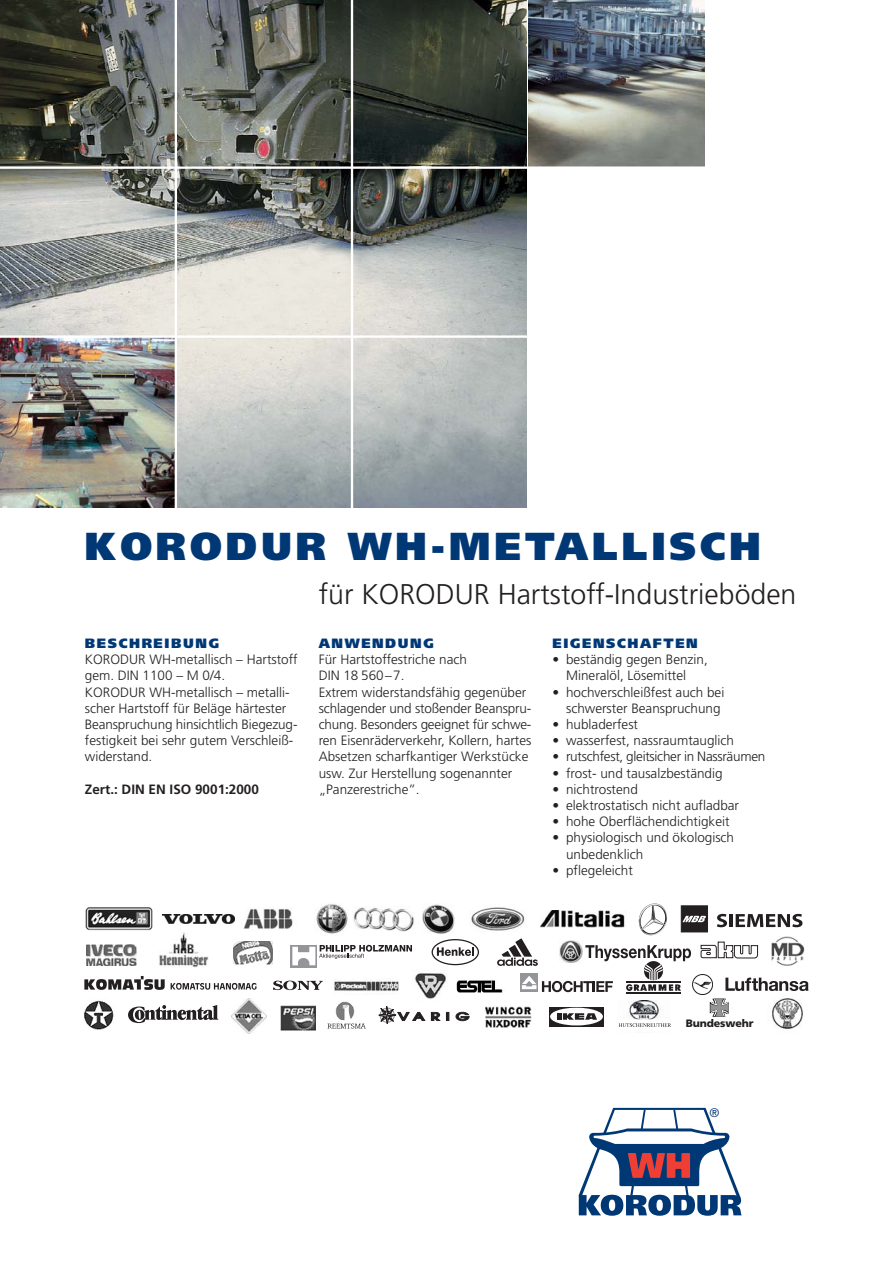
<style>
.page{position:relative;width:893px;height:1263px;background:#fff}
.page>*{position:absolute;margin:0;border:0;box-sizing:border-box;transform-origin:0 0}
.t1{font:900 39px "Frutiger";letter-spacing:.095em;color:#003876}
.t2{font:300 28.5px "Frutiger";color:#231f20}
.t3{font:300 13.5px/16.2px "Frutiger";color:#231f20}
.t4{font:300 13.5px "Frutiger";letter-spacing:-.02em;color:#231f20}
.t5{font:900 13.5px "Frutiger";letter-spacing:.12em;color:#003876}
.t6{font:700 13.5px "Frutiger";color:#231f20}
.t7{font:300 12.45px "Frutiger";color:#003876}
.t8{font:900 10.65px "Frutiger";letter-spacing:-.01em;color:#231f20}
</style>
<div class="page">
<img style="left:528px;top:0;width:177px;height:166px">
<svg style="left:579px;top:1108px;width:163px;height:108px"></svg>
<img style="left:0;top:0;width:527px;height:507px">
<hr style="left:0;top:166px;width:709px;height:3px;background:#fff">
<img style="left:0;top:338px;width:175px;height:169px">
<hr style="left:175px;top:0;width:2px;height:514px;background:#fff">
<hr style="left:351px;top:0;width:2px;height:515px;background:#fff">
<hr style="left:0;top:335px;width:536px;height:3px;background:#fff">
<img style="left:316px;top:904px;width:32px;height:30px">
<img style="left:540px;top:910px;width:85px;height:18px">
<img style="left:353px;top:907px;width:61px;height:24px">
<img style="left:423px;top:904px;width:32px;height:30px">
<img style="left:471px;top:907px;width:54px;height:24px">
<img style="left:772px;top:998px;width:31px;height:31px">
<div style="left:681px;top:906px;width:26px;height:26px;background:#231f20;border:1px solid #231f20"></div>
<svg style="left:682px;top:916px;width:24px;height:6px"></svg>
<svg style="left:437px;top:947px;width:37px;height:9px"></svg>
<div style="left:432px;top:939px;width:47px;height:26px;border:1px solid #231f20;border-radius:50%"></div>
<svg style="left:291px;top:945px;width:26px;height:22px"></svg>
<svg style="left:292px;top:945px;width:120px;height:20px"></svg>
<svg style="left:717px;top:914px;width:10px;height:13px"></svg>
<hr style="left:729px;top:914px;width:4px;height:13px;background:#231f20">
<svg style="left:736px;top:914px;width:66px;height:13px"></svg>
<svg style="left:549px;top:1007px;width:55px;height:19px"></svg>
<div style="left:550px;top:1008px;width:53px;height:17px;background:#fff;border-radius:50%"></div>
<svg style="left:557px;top:1013px;width:40px;height:7px"></svg>
<svg style="left:128px;top:1005px;width:90px;height:18px"></svg>
<svg style="left:455px;top:1012px;width:15px;height:9px"></svg>
<svg style="left:379px;top:1006px;width:70px;height:18px"></svg>
<svg style="left:700px;top:941px;width:58px;height:18px"></svg>
<hr style="left:626px;top:992px;width:55px;height:1px;background:#231f20">
<svg style="left:497px;top:938px;width:194px;height:54px"></svg>
<img style="left:234px;top:909px;width:59px;height:20px">
<img style="left:85px;top:907px;width:68px;height:23px">
<img style="left:414px;top:973px;width:32px;height:26px">
<img style="left:457px;top:979px;width:49px;height:13px">
<img style="left:159px;top:933px;width:49px;height:34px">
<img style="left:232px;top:999px;width:35px;height:35px">
<img style="left:486px;top:1006px;width:46px;height:22px">
<img style="left:87px;top:945px;width:50px;height:20px">
<img style="left:771px;top:936px;width:34px;height:29px">
<img style="left:280px;top:1005px;width:36px;height:25px">
<img style="left:334px;top:981px;width:65px;height:10px">
<img style="left:163px;top:914px;width:71px;height:10px">
<img style="left:84px;top:1000px;width:30px;height:30px">
<img style="left:234px;top:941px;width:39px;height:24px">
<svg style="left:84px;top:976px;width:81px;height:14px"></svg>
<svg style="left:171px;top:983px;width:85px;height:7px"></svg>
<img style="left:629px;top:1000px;width:32px;height:33px">
<div style="left:614px;top:1019px;width:60px;height:13px;background:#fff"></div>
<svg style="left:619px;top:1023px;width:52px;height:4px"></svg>
<img style="left:335px;top:1001px;width:20px;height:19px">
<svg style="left:327px;top:1023px;width:39px;height:6px"></svg>
<img style="left:639px;top:903px;width:28px;height:32px">
<img style="left:692px;top:974px;width:21px;height:20px">
<svg style="left:725px;top:977px;width:83px;height:14px"></svg>
<svg style="left:273px;top:981px;width:50px;height:9px"></svg>
<svg style="left:710px;top:999px;width:18px;height:18px"></svg>
<h1 class="t1" style="left:85px;top:531px;width:677px">KORODUR WH-METALLISCH</h1>
<p class="t5" style="left:85px;top:638px;width:136px">BESCHREIBUNG</p>
<p class="t3" style="left:85px;top:652px;width:214px">KORODUR WH-metallisch – Hartstoff gem. DIN 1100 – M 0/4.<br>KORODUR WH-metallisch – metalli&shy;scher Hartstoff für Beläge härtester<br>Beanspruchung hinsichtlich Biegezug&shy;festigkeit bei sehr gutem Verschleiß&shy;widerstand.</p>
<p class="t6" style="left:85px;top:784px;width:176px">Zert.: DIN EN ISO 9001:2000</p>
<h2 class="t2" style="left:319px;top:582px;width:479px">für KORODUR Hartstoff-Industrieböden</h2>
<p class="t5" style="left:319px;top:638px;width:117px">ANWENDUNG</p>
<p class="t3" style="left:319px;top:652px;width:214px">Für Hartstoffestriche nach<br>DIN 18 560–7.<br>Extrem widerstandsfähig gegenüber schlagender und stoßender Beanspru&shy;chung. Besonders geeignet für schwe&shy;ren Eisenräderverkehr, Kollern, hartes<br>Absetzen scharfkantiger Werkstücke usw. Zur Herstellung sogenannter „Panzerestriche”.</p>
<p class="t5" style="left:553px;top:638px;width:147px">EIGENSCHAFTEN</p>
<p class="t3" style="left:566px;top:652px;width:143px;text-indent:-13px">• beständig gegen Benzin,<br>Mineralöl, Lösemittel</p>
<p class="t3" style="left:553px;top:685px;width:173px;text-align:right">• hochverschleißfest auch bei schwerster Beanspruchung</p>
<p class="t3" style="left:553px;top:717px;width:87px">• hubladerfest</p>
<p class="t3" style="left:553px;top:733px;width:183px">• wasserfest, nassraumtauglich</p>
<p class="t4" style="left:553px;top:751px;width:214px">• rutschfest, gleitsicher in Nassräumen</p>
<p class="t3" style="left:553px;top:766px;width:172px">• frost- und tausalzbeständig</p>
<p class="t3" style="left:553px;top:782px;width:87px">• nichtrostend</p>
<p class="t3" style="left:553px;top:798px;width:188px">• elektrostatisch nicht aufladbar</p>
<p class="t3" style="left:553px;top:814px;width:178px">• hohe Oberflächendichtigkeit</p>
<p class="t3" style="left:566px;top:831px;width:170px;text-indent:-13px">• physiologisch und ökologisch unbedenklich</p>
<p class="t3" style="left:553px;top:863px;width:82px">• pflegeleicht</p>
<p class="t8" style="left:686px;top:1019px;width:69px">Bundeswehr</p>
<p class="t7" style="left:709px;top:1107px;width:11px">®</p>
</div>
